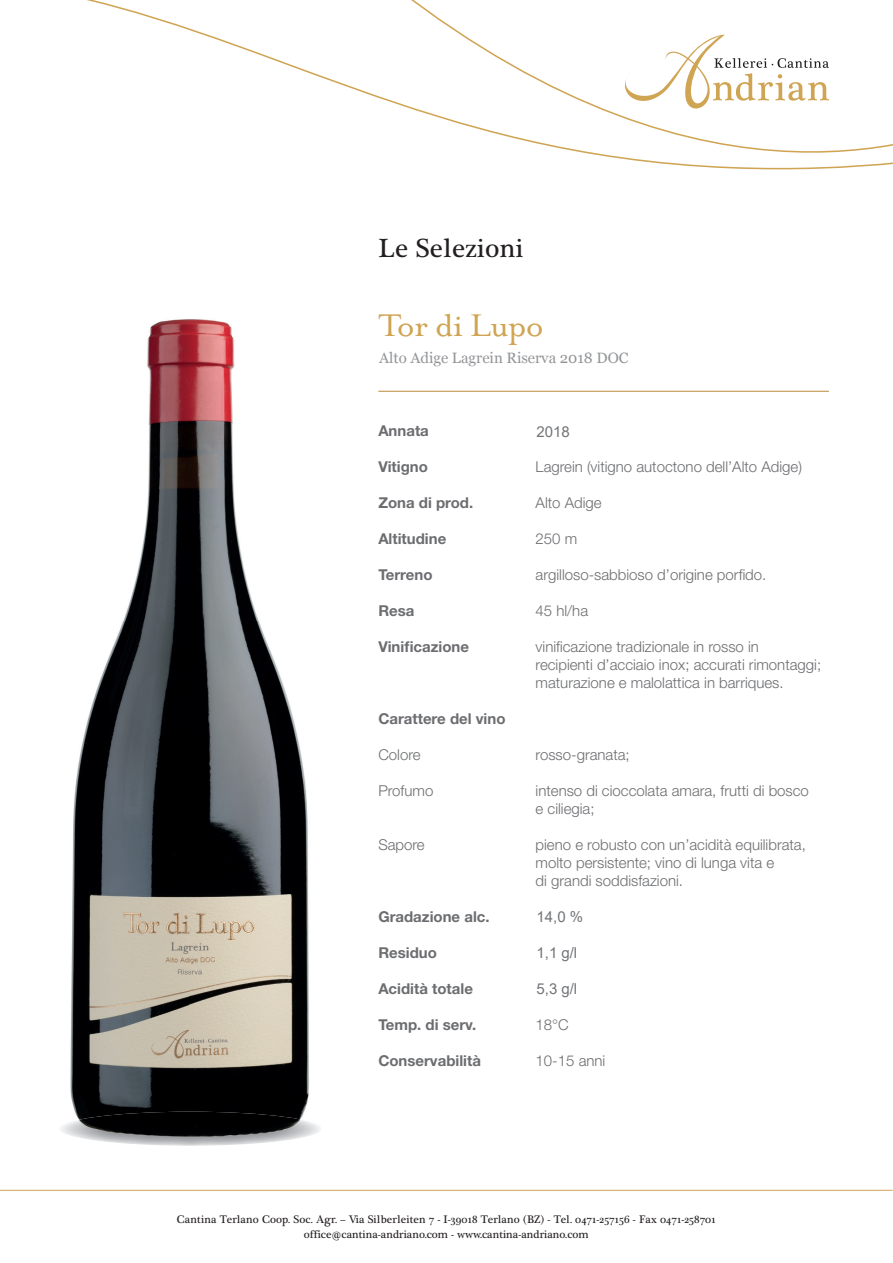
<style>
.page{position:relative;width:893px;height:1263px;background:#fff}
.page>*{position:absolute;margin:0;border:0;box-sizing:border-box;transform-origin:0 0}
.t1{font:36px "Mrs Eaves OT";letter-spacing:-.02em;color:#cfa452}
.t2{font:27px "Plantagenet Cherokee";letter-spacing:.01em;color:#231f20}
.t3{font:300 15px/18px "Helvetica Neue LT Std";color:#6c6d70}
.t4{font:700 15px "Helvetica Neue LT Std";color:#6c6d70}
.t5{font:15px "Georgia";color:#939598}
.t6{font:15px "Arial";color:#727478}
.t7{font:11.25px/15px "Plantagenet Cherokee";letter-spacing:.01em;color:#231f20;text-align:center}
</style>
<div class="page">
<hr style="left:378px;top:391px;width:451px;height:1px;background:#bb8b3b">
<hr style="left:0;top:1190px;width:893px;height:1px;background:#cfa452">
<img style="left:70px;top:319px;width:239px;height:801px">
<img style="left:59px;top:1112px;width:263px;height:34px;border-radius:50%">
<svg style="left:87px;top:0;width:806px;height:170px"></svg>
<svg style="left:618px;top:34px;width:211px;height:81px"></svg>
<h2 class="t2" style="left:378px;top:238px;width:147px">Le Selezioni</h2>
<h1 class="t1" style="left:378px;top:303px;width:167px">Tor di Lupo</h1>
<p class="t5" style="left:379px;top:350px;width:251px">Alto Adige Lagrein Riserva 2018 DOC</p>
<p class="t4" style="left:378px;top:425px;width:52px">Annata</p>
<p class="t4" style="left:378px;top:461px;width:51px">Vitigno</p>
<p class="t4" style="left:378px;top:497px;width:96px">Zona di prod.</p>
<p class="t4" style="left:378px;top:533px;width:69px">Altitudine</p>
<p class="t4" style="left:378px;top:569px;width:56px">Terreno</p>
<p class="t4" style="left:378px;top:605px;width:38px">Resa</p>
<p class="t4" style="left:378px;top:641px;width:92px">Vinificazione</p>
<p class="t4" style="left:378px;top:713px;width:129px">Carattere del vino</p>
<p class="t3" style="left:378px;top:747px;width:44px">Colore</p>
<p class="t3" style="left:378px;top:783px;width:56px">Profumo</p>
<p class="t3" style="left:378px;top:837px;width:48px">Sapore</p>
<p class="t4" style="left:378px;top:911px;width:113px">Gradazione alc.</p>
<p class="t4" style="left:378px;top:947px;width:60px">Residuo</p>
<p class="t4" style="left:378px;top:983px;width:96px">Acidità totale</p>
<p class="t4" style="left:378px;top:1019px;width:100px">Temp. di serv.</p>
<p class="t4" style="left:378px;top:1055px;width:104px">Conservabilità</p>
<p class="t6" style="left:536px;top:424px;width:35px">2018</p>
<p class="t3" style="left:536px;top:459px;width:268px">Lagrein (vitigno autoctono dell’Alto Adige)</p>
<p class="t3" style="left:536px;top:495px;width:68px">Alto Adige</p>
<p class="t3" style="left:536px;top:531px;width:43px">250 m</p>
<p class="t3" style="left:536px;top:567px;width:232px">argilloso-sabbioso d’origine porfido.</p>
<p class="t3" style="left:536px;top:603px;width:54px">45 hl/ha</p>
<p class="t3" style="left:536px;top:639px;width:287px">vinificazione tradizionale in rosso in<br>recipienti d’acciaio inox; accurati rimontaggi; maturazione e malolattica in barriques.</p>
<p class="t3" style="left:536px;top:747px;width:96px">rosso-granata;</p>
<p class="t3" style="left:536px;top:783px;width:275px">intenso di cioccolata amara, frutti di bosco e ciliegia;</p>
<p class="t3" style="left:536px;top:837px;width:272px">pieno e robusto con un’acidità equilibrata, molto persistente; vino di lunga vita e<br>di grandi soddisfazioni.</p>
<p class="t6" style="left:536px;top:908px;width:48px">14,0 %</p>
<p class="t6" style="left:536px;top:944px;width:42px">1,1 g/l</p>
<p class="t6" style="left:536px;top:980px;width:42px">5,3 g/l</p>
<p class="t3" style="left:536px;top:1017px;width:35px">18°C</p>
<p class="t3" style="left:536px;top:1053px;width:71px">10-15 anni</p>
<p class="t7" style="left:177px;top:1213px;width:540px">Cantina Terlano Coop. Soc. Agr. – Via Silberleiten 7 - I-39018 Terlano (BZ) - Tel. 0471-257156 - Fax 0471-258701 office@cantina-andriano.com - www.cantina-andriano.com</p>
</div>
